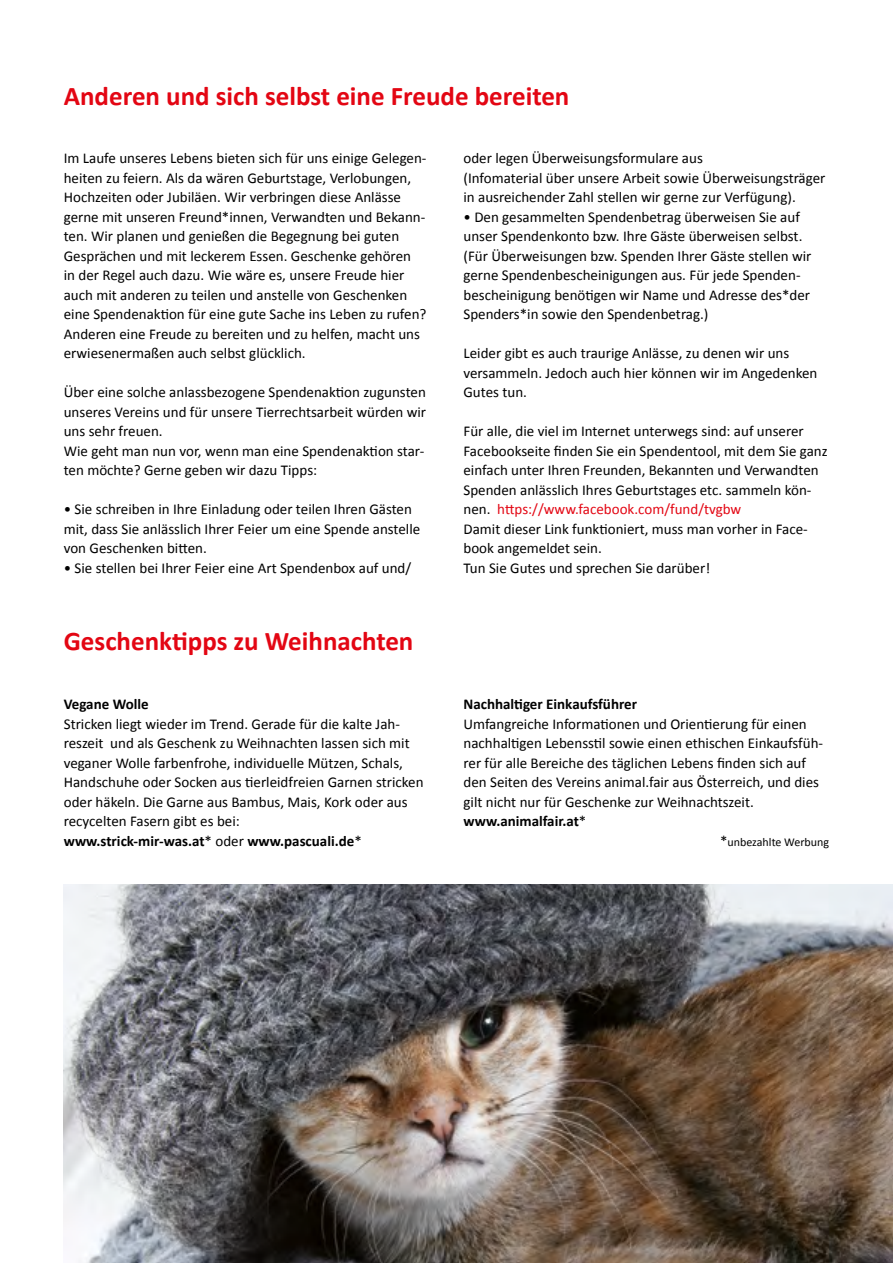
<style>
.page{position:relative;width:893px;height:1263px;background:#fff}
.page>*{position:absolute;margin:0;border:0;box-sizing:border-box;transform-origin:0 0}
.t1{font:700 27px "Calibri";color:#e30613}
.t2{font:15px/19.5px "Calibri";color:#000}
.t3{font:700 15px "Calibri";color:#000}
.t4{font:12px "Calibri";color:#000}
.s1{font-weight:700}
.s2{color:#e30613}
.s3{font-size:15px}
</style>
<div class="page">
<img style="left:64px;top:885px;width:829px;height:378px">
<h1 class="t1" style="left:64px;top:77px;width:507px">Anderen und sich selbst eine Freude bereiten</h1>
<p class="t2" style="left:64px;top:148px;width:364px">Im Laufe unseres Lebens bieten sich für uns einige Gelegen&shy;heiten zu feiern. Als da wären Geburtstage, Verlobungen, Hochzeiten oder Jubiläen. Wir verbringen diese Anlässe gerne mit unseren Freund*innen, Verwandten und Bekann&shy;ten. Wir planen und genießen die Begegnung bei guten Gesprächen und mit leckerem Essen. Geschenke gehören<br>in der Regel auch dazu. Wie wäre es, unsere Freude hier auch mit anderen zu teilen und anstelle von Geschenken eine Spendenaktion für eine gute Sache ins Leben zu rufen?<br>Anderen eine Freude zu bereiten und zu helfen, macht uns erwiesenermaßen auch selbst glücklich.</p>
<p class="t2" style="left:64px;top:382px;width:364px">Über eine solche anlassbezogene Spendenaktion zugunsten unseres Vereins und für unsere Tierrechtsarbeit würden wir uns sehr freuen.<br>Wie geht man nun vor, wenn man eine Spendenaktion star&shy;ten möchte? Gerne geben wir dazu Tipps:</p>
<p class="t2" style="left:64px;top:499px;width:358px">• Sie schreiben in Ihre Einladung oder teilen Ihren Gästen mit, dass Sie anlässlich Ihrer Feier um eine Spende anstelle von Geschenken bitten.</p>
<p class="t2" style="left:64px;top:557px;width:349px">• Sie stellen bei Ihrer Feier eine Art Spendenbox auf und/</p>
<h1 class="t1" style="left:64px;top:622px;width:351px">Geschenktipps zu Weihnachten</h1>
<p class="t3" style="left:64px;top:693px;width:86px">Vegane Wolle</p>
<p class="t2" style="left:64px;top:713px;width:361px">Stricken liegt wieder im Trend. Gerade für die kalte Jah&shy;reszeit und als Geschenk zu Weihnachten lassen sich mit veganer Wolle farbenfrohe, individuelle Mützen, Schals, Handschuhe oder Socken aus tierleidfreien Garnen stricken oder häkeln. Die Garne aus Bambus, Mais, Kork oder aus recycelten Fasern gibt es bei:<br><span class="s1">www.strick-mir-was.at</span>* oder <span class="s1">www.pascuali.de</span>*</p>
<p class="t2" style="left:463px;top:148px;width:363px">oder legen Überweisungsformulare aus<br>(Infomaterial über unsere Arbeit sowie Überweisungsträger in ausreichender Zahl stellen wir gerne zur Verfügung).</p>
<p class="t2" style="left:463px;top:206px;width:350px">• Den gesammelten Spendenbetrag überweisen Sie auf unser Spendenkonto bzw. Ihre Gäste überweisen selbst. (Für Überweisungen bzw. Spenden Ihrer Gäste stellen wir gerne Spendenbescheinigungen aus. Für jede Spenden&shy;bescheinigung benötigen wir Name und Adresse des*der Spenders*in sowie den Spendenbetrag.)</p>
<p class="t2" style="left:463px;top:343px;width:355px">Leider gibt es auch traurige Anlässe, zu denen wir uns versammeln. Jedoch auch hier können wir im Angedenken<br>Gutes tun.</p>
<p class="t2" style="left:463px;top:421px;width:366px">Für alle, die viel im Internet unterwegs sind: auf unserer Facebookseite finden Sie ein Spendentool, mit dem Sie ganz einfach unter Ihren Freunden, Bekannten und Verwandten Spenden anlässlich Ihres Geburtstages etc. sammeln kön&shy;nen. <span class="s2">https://www.facebook.com/fund/tvgbw<br></span>Damit dieser Link funktioniert, muss man vorher in Face&shy;book angemeldet sein.<br>Tun Sie Gutes und sprechen Sie darüber!</p>
<p class="t3" style="left:463px;top:693px;width:175px">Nachhaltiger Einkaufsführer</p>
<p class="t2" style="left:463px;top:713px;width:361px">Umfangreiche Informationen und Orientierung für einen nachhaltigen Lebensstil sowie einen ethischen Einkaufsfüh&shy;rer für alle Bereiche des täglichen Lebens finden sich auf den Seiten des Vereins animal.fair aus Österreich, und dies gilt nicht nur für Geschenke zur Weihnachtszeit. <span class="s1">www.animalfair.at</span>*</p>
<p class="t4" style="left:720px;top:833px;width:111px"><span class="s3">*</span>unbezahlte Werbung</p>
</div>
